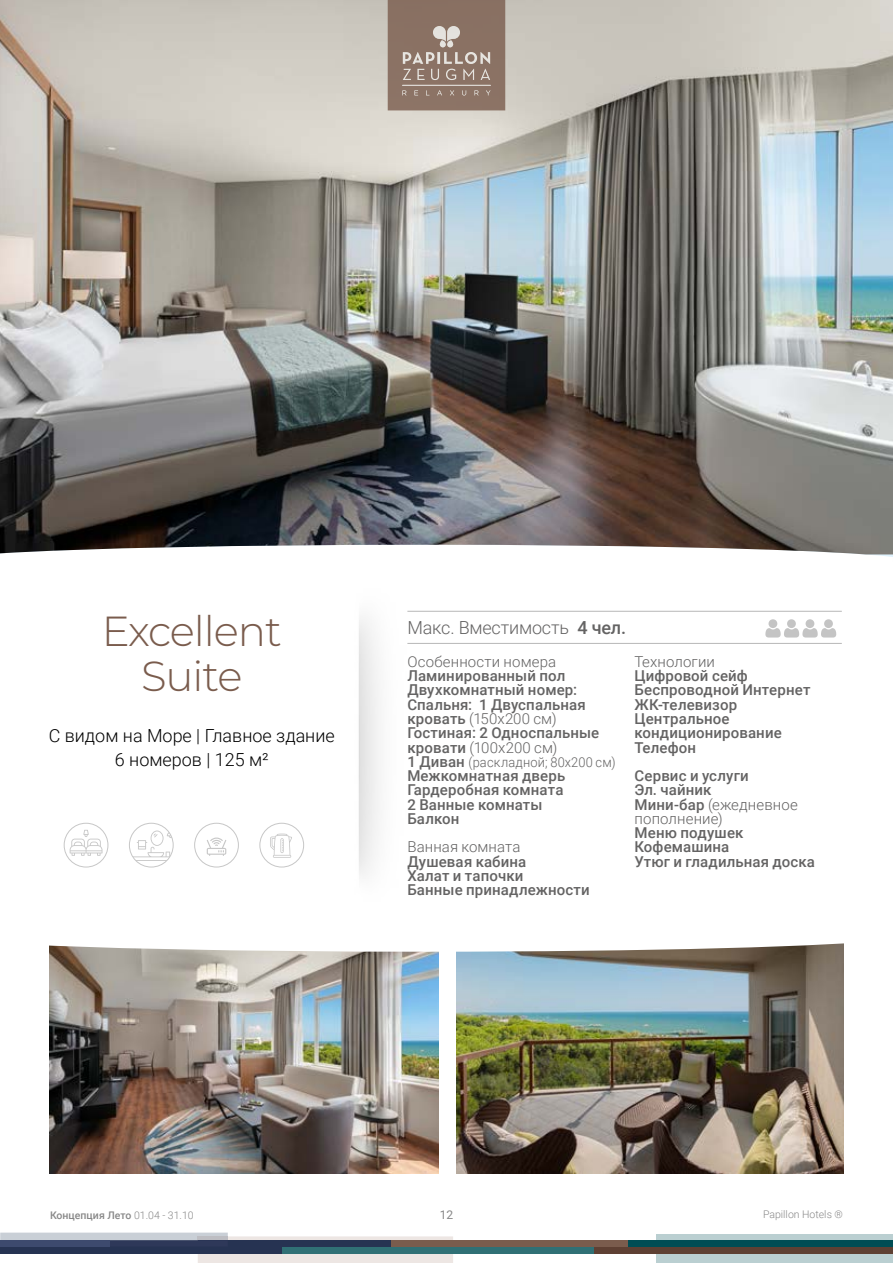
<style>
.page{position:relative;width:893px;height:1263px;background:#fff}
.page>*{position:absolute;margin:0;border:0;box-sizing:border-box;transform-origin:0 0}
.t1{font:300 42px/45px "Montserrat";letter-spacing:-.025em;color:#7a5c4d;text-align:center}
.t2{font:300 18px/24px "Roboto";color:#000;text-align:center}
.t3{font:300 18px "Roboto";letter-spacing:-.01em;color:#646363}
.t4{font:500 15px/14.2px "Roboto";letter-spacing:.005em;color:#646363}
.t5{font:300 15px "Roboto";letter-spacing:.01em;color:#646363}
.t6{font:300 13.5px "Roboto";letter-spacing:.015em;color:#646363;scale:.95 1}
.t7{font:12px "Roboto";color:#878787}
.t8{font:500 10.5px "Roboto";color:#878787}
.t9{font:300 10.5px "Roboto";color:#878787}
.s1{font-weight:500}
.s2{font-weight:300}
.s3{font-weight:500;font-size:15px}
</style>
<div class="page">
<div style="left:656px;top:1234px;width:237px;height:29px;background:#bacfd1"></div>
<div style="left:582px;top:1247px;width:311px;height:7px;background:#5e4033"></div>
<div style="left:391px;top:1240px;width:245px;height:7px;background:#7a5c4d"></div>
<div style="left:628px;top:1240px;width:265px;height:7px;background:#004d54"></div>
<svg style="left:0;top:1232px;width:453px;height:31px"></svg>
<div style="left:0;top:1240px;width:109px;height:6px;background:#3d4a6e"></div>
<div style="left:282px;top:1247px;width:311px;height:7px;background:#307075"></div>
<img style="left:0;top:0;width:893px;height:554px">
<img style="left:456px;top:952px;width:388px;height:221px">
<img style="left:49px;top:952px;width:389px;height:221px">
<div style="left:64px;top:823px;width:44px;height:44px;border:1px solid #c7c7c7;border-radius:50%"></div>
<svg style="left:70px;top:830px;width:32px;height:26px"></svg>
<div style="left:129px;top:823px;width:45px;height:44px;border:1px solid #c7c7c7;border-radius:50%"></div>
<svg style="left:132px;top:823px;width:41px;height:38px"></svg>
<div style="left:194px;top:823px;width:45px;height:44px;border:1px solid #c7c7c7;border-radius:50%"></div>
<svg style="left:207px;top:837px;width:19px;height:19px"></svg>
<div style="left:259px;top:823px;width:45px;height:44px;border:1px solid #c7c7c7;border-radius:50%"></div>
<svg style="left:270px;top:834px;width:22px;height:24px"></svg>
<hr style="left:407px;top:643px;width:435px;height:1px;background:#b7b7b7">
<hr style="left:407px;top:611px;width:435px;height:1px;background:#b7b7b7">
<svg style="left:765px;top:619px;width:71px;height:18px"></svg>
<svg style="left:49px;top:943px;width:795px;height:9px"></svg>
<svg style="left:388px;top:0;width:117px;height:110px;background:#917a6d"></svg>
<hr style="left:402px;top:85px;width:88px;height:1px;background:#fff">
<h1 class="t1" style="left:102px;top:607px;width:181px">Excellent<br>Suite</h1>
<p class="t2" style="left:49px;top:723px;width:288px">С видом на Море | Главное здание<br>6 номеров | 125 м²</p>
<p class="t3" style="left:407px;top:614px;width:220px">Макс. Вместимость <span class="s1">4 чел.</span></p>
<p class="t5" style="left:407px;top:651px;width:150px">Особенности номера</p>
<p class="t4" style="left:407px;top:668px;width:193px">Ламинированный пол<br>Двухкомнатный номер:<br>Спальня: 1 Двуспальная кровать <span class="s2">(150х200 см)<br></span>Гостиная: 2 Односпальные кровати <span class="s2">(100х200 см)</span></p>
<p class="t6" style="left:407px;top:752px;width:221px"><span class="s3">1 Диван</span> (раскладной; 80x200 см)</p>
<p class="t4" style="left:407px;top:768px;width:159px">Межкомнатная дверь<br>Гардеробная комната<br>2 Ванные комнаты<br>Балкон</p>
<p class="t5" style="left:407px;top:836px;width:115px">Ванная комната</p>
<p class="t4" style="left:407px;top:853px;width:184px">Душевая кабина<br>Халат и тапочки<br>Банные принадлежности</p>
<p class="t5" style="left:635px;top:651px;width:82px">Технологии</p>
<p class="t4" style="left:635px;top:668px;width:177px">Цифровой сейф<br>Беспроводной Интернет<br>ЖК-телевизор<br>Центральное кондиционирование<br>Телефон</p>
<p class="t4" style="left:635px;top:768px;width:165px">Сервис и услуги<br>Эл. чайник<br>Мини-бар <span class="s2">(ежедневное пополнение)</span></p>
<p class="t4" style="left:635px;top:825px;width:182px">Меню подушек<br>Кофемашина<br>Утюг и гладильная доска</p>
<p class="t8" style="left:50px;top:1208px;width:145px">Концепция Лето <span class="s2">01.04 - 31.10</span></p>
<p class="t7" style="left:440px;top:1206px;width:15px">12</p>
<p class="t9" style="left:763px;top:1207px;width:81px">Papillon Hotels ®</p>
</div>
